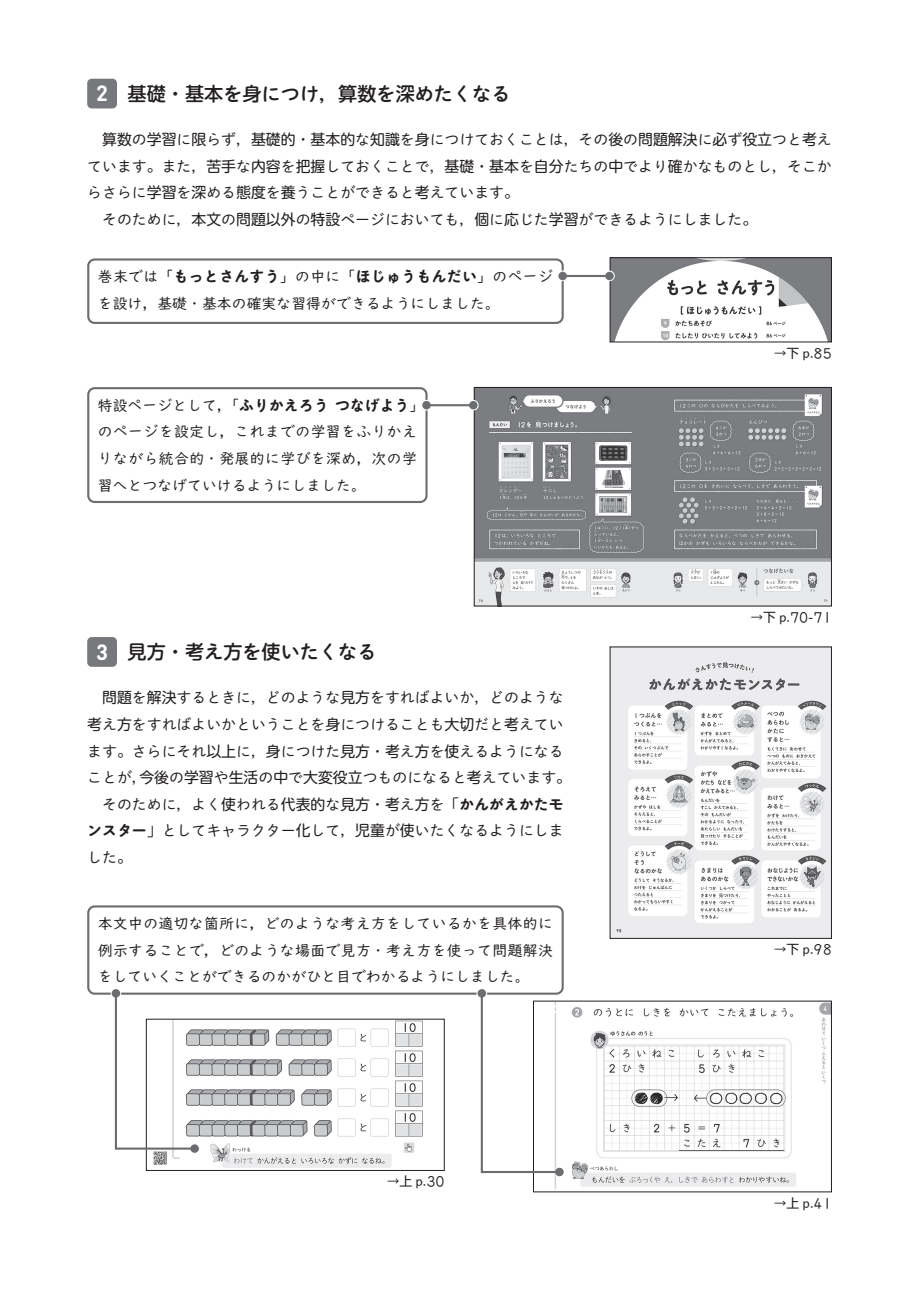
<style>
.page{position:relative;width:919px;height:1289px;background:#fff}
.page>*{position:absolute;margin:0;border:0;box-sizing:border-box;transform-origin:0 0}
.t1{font:700 21.75px "DIN Round Pro";color:#fff}
.t2{font:19.2px "Shuei M Go Std B";color:#231f20}
.t3{font:14.85px "Shuei M Go Std L";color:#231f20}
.t4{font:14.85px/26.5px "UD Digi Kyokasho Pro N";color:#231f20}
.t5{font:14.85px/26.5px "UD Digi Kyokasho Pro N";letter-spacing:.025em;color:#231f20}
.t6{font:12.75px "Shuei M Go Std L";color:#231f20}
.s1{font-family:"UD Shin M Go Pro";font-weight:500}
.s2{font-family:"UD Shin M Go Pro"}
.s3{font-family:"Maru Anti Std De";font-weight:700}
.s4{font-family:"MOG Suuji It K40";font-size:12.15px}
</style>
<div class="page">
<img style="left:554px;top:1002px;width:275px;height:186px">
<img style="left:153px;top:1020px;width:270px;height:148px">
<img style="left:476px;top:389px;width:353px;height:215px">
<div style="left:474px;top:387px;width:357px;height:219px;border:1px solid #231f20"></div>
<img style="left:611px;top:259px;width:218px;height:81px">
<div style="left:609px;top:257px;width:222px;height:85px;border:1px solid #231f20"></div>
<div style="left:87px;top:637px;width:30px;height:29px;background:#76787b;border-radius:5px"></div>
<div style="left:87px;top:79px;width:30px;height:29px;background:#76787b;border-radius:5px"></div>
<div style="left:87px;top:258px;width:476px;height:66px;border:2px solid #6c6d70;border-radius:6px"></div>
<div style="left:87px;top:387px;width:340px;height:116px;border:2px solid #6c6d70;border-radius:6px"></div>
<div style="left:87px;top:905px;width:476px;height:89px;border:2px solid #6c6d70;border-radius:6px"></div>
<svg style="left:604px;top:270px;width:10px;height:11px"></svg>
<svg style="left:557px;top:270px;width:11px;height:11px"></svg>
<hr style="left:562px;top:275px;width:47px;height:2px;background:#6c6d70">
<div style="left:558px;top:272px;width:9px;height:8px;background:#6c6d70;border-radius:50%"></div>
<div style="left:605px;top:272px;width:8px;height:8px;background:#6c6d70;border-radius:50%"></div>
<svg style="left:468px;top:400px;width:10px;height:10px"></svg>
<svg style="left:421px;top:400px;width:11px;height:10px"></svg>
<hr style="left:426px;top:404px;width:47px;height:2px;background:#6c6d70">
<div style="left:422px;top:401px;width:9px;height:8px;background:#6c6d70;border-radius:50%"></div>
<div style="left:469px;top:401px;width:8px;height:8px;background:#6c6d70;border-radius:50%"></div>
<div style="left:476px;top:988px;width:11px;height:10px;background:#f8f8f9;border-radius:50%"></div>
<svg style="left:480px;top:991px;width:81px;height:183px"></svg>
<div style="left:477px;top:989px;width:9px;height:8px;background:#6c6d70;border-radius:50%"></div>
<div style="left:555px;top:1167px;width:8px;height:9px;background:#6c6d70;border-radius:50%"></div>
<svg style="left:114px;top:991px;width:83px;height:159px"></svg>
<div style="left:112px;top:989px;width:8px;height:8px;background:#6c6d70;border-radius:50%"></div>
<div style="left:190px;top:1144px;width:9px;height:8px;background:#6c6d70;border-radius:50%"></div>
<img style="left:611px;top:648px;width:218px;height:288px">
<p class="t2" style="left:128px;top:79px;width:384px"><span class="s1">基礎</span>・<span class="s1">基本</span>を<span class="s1">身</span>につけ，<span class="s1">算数</span>を<span class="s1">深</span>めたくなる</p>
<h1 class="t1" style="left:96px;top:78px;width:13px">2</h1>
<p class="t3" style="left:87px;top:129px;width:746px"><span class="s2">　算数</span>の<span class="s2">学習</span>に<span class="s2">限</span>らず，<span class="s2">基礎的</span>・<span class="s2">基本的</span>な<span class="s2">知識</span>を<span class="s2">身</span>につけておくことは，その<span class="s2">後</span>の<span class="s2">問題解決</span>に<span class="s2">必</span>ず<span class="s2">役立</span>つと<span class="s2">考</span>え</p>
<p class="t3" style="left:87px;top:155px;width:746px">ています。また，<span class="s2">苦手</span>な<span class="s2">内容</span>を<span class="s2">把握</span>しておくことで，<span class="s2">基礎</span>・<span class="s2">基本</span>を<span class="s2">自分</span>たちの<span class="s2">中</span>でより<span class="s2">確</span>かなものとし，そこか</p>
<p class="t3" style="left:87px;top:182px;width:433px">らさらに<span class="s2">学習</span>を<span class="s2">深</span>める<span class="s2">態度</span>を<span class="s2">養</span>うことができると<span class="s2">考</span>えています。</p>
<p class="t3" style="left:102px;top:208px;width:656px">そのために，<span class="s2">本文</span>の<span class="s2">問題以外</span>の<span class="s2">特設</span>ページにおいても，<span class="s2">個</span>に<span class="s2">応</span>じた<span class="s2">学習</span>ができるようにしました。</p>
<p class="t4" style="left:98px;top:263px;width:456px">巻末では「<span class="s3">もっとさんすう</span>」の中に「<span class="s3">ほじゅうもんだい</span>」のページを設け，基礎・基本の確実な習得ができるようにしました。</p>
<p class="t5" style="left:98px;top:391px;width:328px">特設ページとして「，<span class="s3">ふりかえろうつなげよう</span>「のページを設定し，これまでの学習をふりかえりながら統合的・発展的に学びを深め，次の学習へとつなげていけるようにしました。</p>
<p class="t2" style="left:128px;top:637px;width:250px"><span class="s1">見方</span>・<span class="s1">考</span>え<span class="s1">方</span>を<span class="s1">使</span>いたくなる</p>
<h1 class="t1" style="left:96px;top:636px;width:13px">3</h1>
<p class="t3" style="left:87px;top:687px;width:478px"><span class="s2">　問題</span>を<span class="s2">解決</span>するときに，どのような<span class="s2">見方</span>をすればよいか，どのような</p>
<p class="t3" style="left:87px;top:713px;width:478px"><span class="s2">考</span>え<span class="s2">方</span>をすればよいかということを<span class="s2">身</span>につけることも<span class="s2">大切</span>だと<span class="s2">考</span>えてい</p>
<p class="t3" style="left:87px;top:740px;width:478px">ます。さらにそれ<span class="s2">以上</span>に，<span class="s2">身</span>につけた<span class="s2">見方</span>・<span class="s2">考</span>え<span class="s2">方</span>を<span class="s2">使</span>えるようになる</p>
<p class="t3" style="left:139px;top:766px;width:433px"><span class="s2">今後</span>の<span class="s2">学習</span>や<span class="s2">生活</span>の<span class="s2">中</span>で<span class="s2">大変役立</span>つものになると<span class="s2">考</span>えています。</p>
<p class="t3" style="left:87px;top:766px;width:61px">ことが，</p>
<p class="t3" style="left:102px;top:793px;width:463px">そのために，よく<span class="s2">使</span>われる<span class="s2">代表的</span>な<span class="s2">見方</span>・<span class="s2">考</span>え<span class="s2">方</span>を「<span class="s3">かんがえかたモ</span></p>
<p class="t3" style="left:87px;top:819px;width:478px"><span class="s3">ンスター</span>」としてキャラクター<span class="s2">化</span>して，<span class="s2">児童</span>が<span class="s2">使</span>いたくなるようにしま</p>
<p class="t3" style="left:87px;top:846px;width:46px">した。</p>
<p class="t4" style="left:98px;top:909px;width:456px;text-align:justify">本文中の適切な箇所に，どのような考え方をしているかを具体的に例示することで，どのような場面で見方・考え方を使って問題解決をしていくことができるのかがひと目でわかるようにしました。</p>
<p class="t6" style="left:386px;top:1172px;width:59px">→<span class="s2">上</span> p.<span class="s4">30</span></p>
<p class="t6" style="left:773px;top:344px;width:59px">→<span class="s2">下</span> p.<span class="s4">85</span></p>
<p class="t6" style="left:750px;top:607px;width:83px">→<span class="s2">下</span> p.<span class="s4">70</span>-<span class="s4">71</span></p>
<p class="t6" style="left:773px;top:940px;width:59px">→<span class="s2">下</span> p.<span class="s4">98</span></p>
<p class="t6" style="left:773px;top:1193px;width:59px">→<span class="s2">上</span> p.<span class="s4">41</span></p>
</div>
